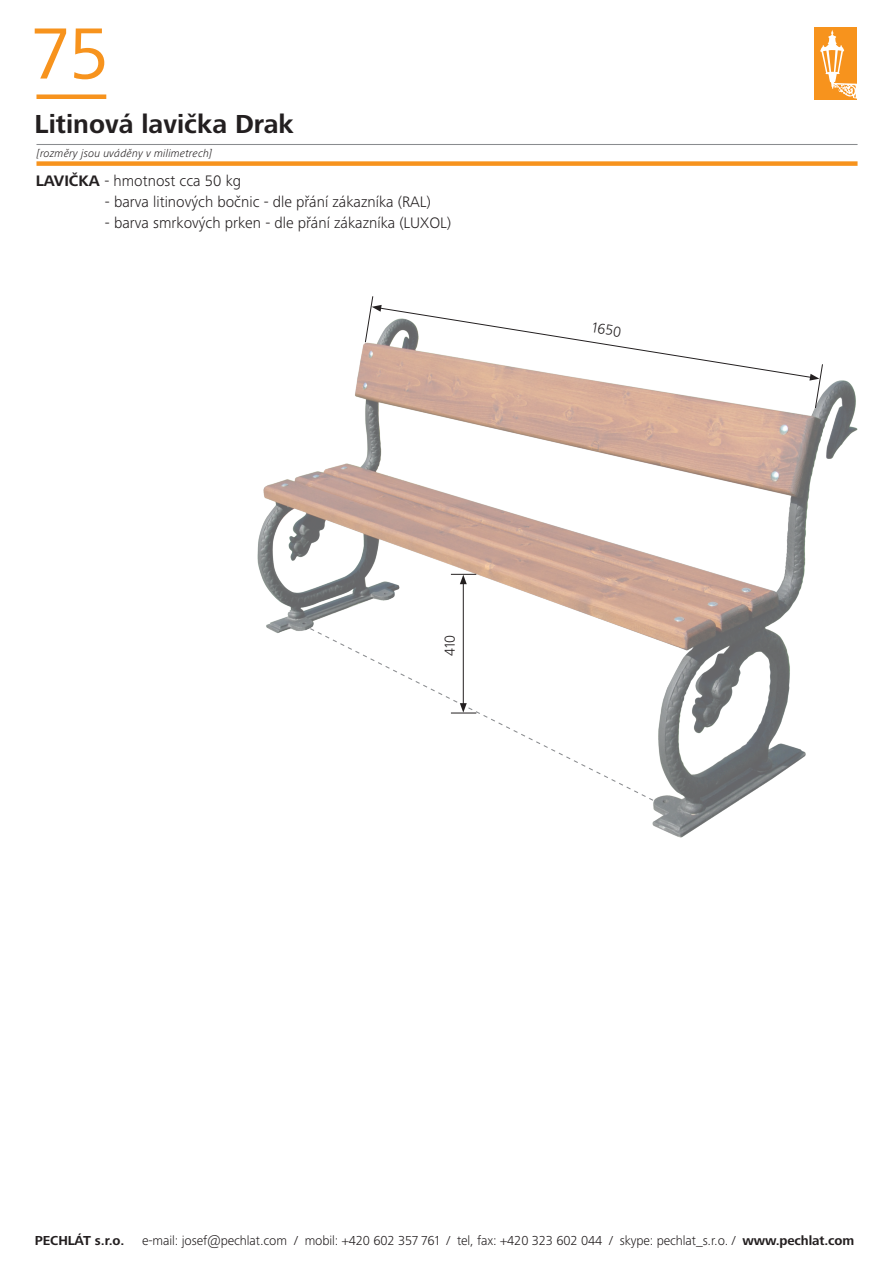
<style>
.page{position:relative;width:893px;height:1263px;background:#fff}
.page>*{position:absolute;margin:0;border:0;box-sizing:border-box;transform-origin:0 0}
.t1{font:75px "Frutiger Next Pro";color:#f7931d}
.t2{font:700 27px "Frutiger Next Pro";color:#231f20}
.t3{font:300 15.75px "Frutiger Next Pro";color:#231f20}
.t4{font:300 15px "Frutiger Next Pro";color:#231f20}
.t5{font:300 13.5px "Frutiger Next Pro";letter-spacing:-.01em;color:#231f20}
.t6{font:700 13.5px "Frutiger Next Pro";letter-spacing:-.01em;color:#231f20}
.t7{font:italic 300 11.25px "Frutiger Next Pro";letter-spacing:.01em;color:#231f20}
.s1{font-weight:700}
</style>
<div class="page">
<div style="left:815px;top:28px;width:42px;height:72px;background:#f7931d"></div>
<svg style="left:820px;top:30px;width:37px;height:69px"></svg>
<div style="left:36px;top:161px;width:821px;height:5px;background:#f7931d"></div>
<hr style="left:36px;top:144px;width:821px;height:1px;background:#8a8c8f">
<img style="left:257px;top:344px;width:600px;height:494px">
<div style="left:36px;top:94px;width:70px;height:5px;background:#f7931d"></div>
<svg style="left:364px;top:296px;width:459px;height:113px"></svg>
<svg style="left:309px;top:627px;width:345px;height:175px"></svg>
<hr style="left:463px;top:582px;width:1px;height:123px;background:#231f20">
<svg style="left:451px;top:574px;width:25px;height:10px"></svg>
<svg style="left:451px;top:703px;width:25px;height:11px"></svg>
<p class="t1" style="left:34px;top:11px;width:77px">75</p>
<p class="t2" style="left:35px;top:109px;width:261px">Litinová lavička Drak</p>
<p class="t3" style="left:36px;top:172px;width:207px"><span class="s1">LAVIČKA</span> - hmotnost cca 50 kg</p>
<p class="t3" style="left:105px;top:193px;width:327px">- barva litinových bočnic - dle přání zákazníka (RAL)</p>
<p class="t3" style="left:105px;top:214px;width:348px">- barva smrkových prken - dle přání zákazníka (LUXOL)</p>
<p class="t7" style="left:37px;top:147px;width:177px">[rozměry jsou uváděny v milimetrech]</p>
<p class="t4" style="left:441px;top:656px;width:23px;rotate:-90deg">410</p>
<p class="t4" style="left:593px;top:319px;width:31px;rotate:9deg">1650</p>
<p class="t6" style="left:35px;top:1232px;width:91px">PECHLÁT s.r.o.</p>
<p class="t5" style="left:142px;top:1232px;width:714px">e-mail: josef@pechlat.com / mobil: +420 602 357 761 / tel, fax: +420 323 602 044 / skype: pechlat_s.r.o. / <span class="s1">www.pechlat.com</span></p>
</div>
